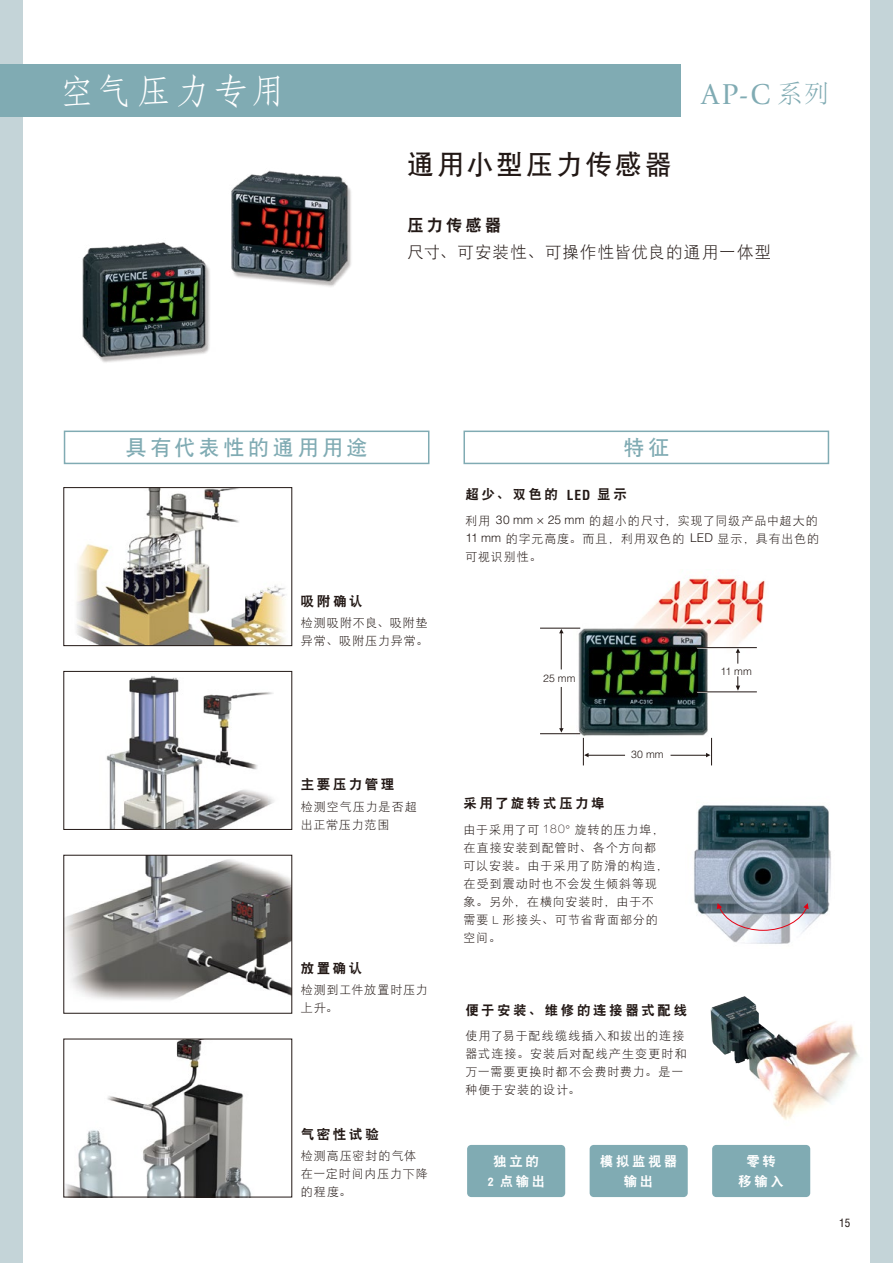
<style>
.page{position:relative;width:893px;height:1263px;background:#fff}
.page>*{position:absolute;margin:0;border:0;box-sizing:border-box;transform-origin:0 0}
.t1{font:34.5px "Adobe Fangsong Std";letter-spacing:.11em;color:#fff}
.t2{font:30px "Giovanni Std";color:#80abb3;scale:.96 1}
.t3{font:27px "DF Hei GB W7";letter-spacing:.1em;color:#221815}
.t4{font:21px "DF Hei GB W7";letter-spacing:.17em;color:#80abb3}
.t5{font:16.5px "DF Hei GB W3";letter-spacing:.06em;color:#221815}
.t6{font:16.5px "DF Hei GB W9";letter-spacing:.18em;color:#221815}
.t7{font:13.5px "DF Hei GB W9";letter-spacing:.195em;color:#221815}
.t8{font:13.5px/19.5px "DF Hei GB W9";letter-spacing:.185em;color:#fff;text-align:center}
.t9{font:12px/18px "DF Hei GB W3";letter-spacing:.08em;color:#221815}
.t10{font:condensed 11.25px "Helvetica LT Std";color:#221815}
.t11{font:300 10.5px "Helvetica LT Std";letter-spacing:.02em;color:#221815}
.s1{font-family:"Adobe Song Std";font-weight:300;font-size:25.5px}
.s2{font-family:"Helvetica LT Std";font-weight:700;font-stretch:condensed}
.s3{font-family:"Helvetica LT Std";font-weight:300}
.s4{font-family:"Helvetica Neue LT Std";font-weight:100}
</style>
<div class="page">
<div style="left:0;top:0;width:23px;height:1263px;background:#c4d4d8"></div>
<img style="left:82px;top:170px;width:269px;height:193px">
<div style="left:1px;top:65px;width:680px;height:52px;background:#80abb3"></div>
<div style="left:870px;top:0;width:23px;height:1263px;background:#c4d4d8"></div>
<div style="left:64px;top:431px;width:365px;height:33px;border:2px solid #80abb3"></div>
<img style="left:76px;top:489px;width:210px;height:155px">
<div style="left:64px;top:487px;width:228px;height:159px;border:1px solid #221815"></div>
<img style="left:106px;top:675px;width:168px;height:153px">
<div style="left:64px;top:671px;width:228px;height:159px;border:1px solid #221815"></div>
<img style="left:66px;top:857px;width:224px;height:143px">
<img style="left:66px;top:1041px;width:185px;height:154px">
<div style="left:463px;top:431px;width:366px;height:33px;border:2px solid #80abb3"></div>
<img style="left:694px;top:805px;width:137px;height:139px">
<svg style="left:717px;top:903px;width:92px;height:28px;background:#b2aeb9"></svg>
<img style="left:710px;top:996px;width:149px;height:124px">
<div style="left:467px;top:1145px;width:98px;height:52px;background:#80abb3"></div>
<div style="left:590px;top:1145px;width:98px;height:52px;background:#80abb3"></div>
<div style="left:712px;top:1145px;width:98px;height:52px;background:#80abb3"></div>
<img style="left:571px;top:578px;width:194px;height:163px">
<hr style="left:540px;top:628px;width:40px;height:1px;background:#221815">
<hr style="left:540px;top:733px;width:40px;height:1px;background:#221815">
<hr style="left:561px;top:687px;width:1px;height:43px;background:#221815">
<hr style="left:561px;top:630px;width:1px;height:39px;background:#221815">
<svg style="left:559px;top:728px;width:5px;height:4px"></svg>
<hr style="left:697px;top:648px;width:61px;height:1px;background:#fff">
<hr style="left:697px;top:692px;width:61px;height:1px;background:#fff">
<svg style="left:736px;top:648px;width:4px;height:16px"></svg>
<svg style="left:736px;top:676px;width:4px;height:15px"></svg>
<hr style="left:670px;top:755px;width:38px;height:1px;background:#221815">
<hr style="left:586px;top:755px;width:39px;height:1px;background:#221815">
<svg style="left:583px;top:738px;width:5px;height:27px"></svg>
<svg style="left:706px;top:738px;width:6px;height:27px"></svg>
<hr style="left:696px;top:647px;width:61px;height:1px;background:#221815">
<hr style="left:696px;top:691px;width:61px;height:1px;background:#221815">
<h1 class="t1" style="left:60px;top:70px;width:228px">空气压力专用</h1>
<h2 class="t2" style="left:701px;top:77px;width:135px">AP-C <span class="s1">系列</span></h2>
<h3 class="t3" style="left:407px;top:149px;width:266px">通用小型压力传感器</h3>
<h3 class="t6" style="left:407px;top:216px;width:96px">压力传感器</h3>
<h3 class="t5" style="left:407px;top:243px;width:366px">尺寸、可安装性、可操作性皆优良的通用一体型</h3>
<h3 class="t4" style="left:126px;top:436px;width:243px">具有代表性的通用用途</h3>
<p class="t7" style="left:301px;top:593px;width:64px">吸附确认</p>
<p class="t9" style="left:301px;top:613px;width:129px">检测吸附不良、吸附垫异常、吸附压力异常。</p>
<p class="t7" style="left:301px;top:777px;width:95px">主要压力管理</p>
<p class="t9" style="left:301px;top:797px;width:117px">检测空气压力是否超出正常压力范围</p>
<p class="t7" style="left:301px;top:961px;width:63px">放置确认</p>
<p class="t9" style="left:301px;top:981px;width:129px">检测到工件放置时压力上升。</p>
<p class="t7" style="left:301px;top:1127px;width:80px">气密性试验</p>
<p class="t9" style="left:301px;top:1146px;width:128px">检测高压密封的气体在一定时间内压力下降的程度。</p>
<h3 class="t4" style="left:623px;top:436px;width:48px">特征</h3>
<p class="t7" style="left:465px;top:487px;width:163px">超少、双色的 <span class="s2">LED</span> 显示</p>
<p class="t9" style="left:465px;top:511px;width:355px;text-align:justify">利用 <span class="s3">30 mm × 25 mm</span> 的超小的尺寸，实现了同级产品中超大的<span class="s3">11 mm</span> 的字元高度。而且，利用双色的 <span class="s3">LED</span> 显示，具有出色的可视识别性。</p>
<p class="t11" style="left:543px;top:672px;width:34px">25 mm</p>
<p class="t11" style="left:631px;top:748px;width:34px">30 mm</p>
<p class="t7" style="left:463px;top:796px;width:143px">采用了旋转式压力埠</p>
<p class="t9" style="left:463px;top:820px;width:206px">由于采用了可 <span class="s4">180</span>。 旋转的压力埠，在直接安装到配管时、各个方向都可以安装。由于采用了防滑的构造，在受到震动时也不会发生倾斜等现象。另外，在横向安装时，由于不需要 L 形接头、可节省背面部分的空间。</p>
<p class="t7" style="left:465px;top:1002px;width:224px">便于安装、维修的连接器式配线</p>
<p class="t9" style="left:465px;top:1026px;width:223px">使用了易于配线缆线插入和拔出的连接器式连接。安装后对配线产生变更时和万一需要更换时都不会费时费力。是一种便于安装的设计。</p>
<p class="t11" style="left:720px;top:665px;width:33px">11 mm</p>
<p class="t8" style="left:487px;top:1151px;width:60px">独立的<br>2 点输出</p>
<p class="t8" style="left:600px;top:1151px;width:79px">模拟监视器输出</p>
<p class="t8" style="left:738px;top:1151px;width:47px">零转移输入</p>
<p class="t10" style="left:839px;top:1216px;width:13px">15</p>
</div>
